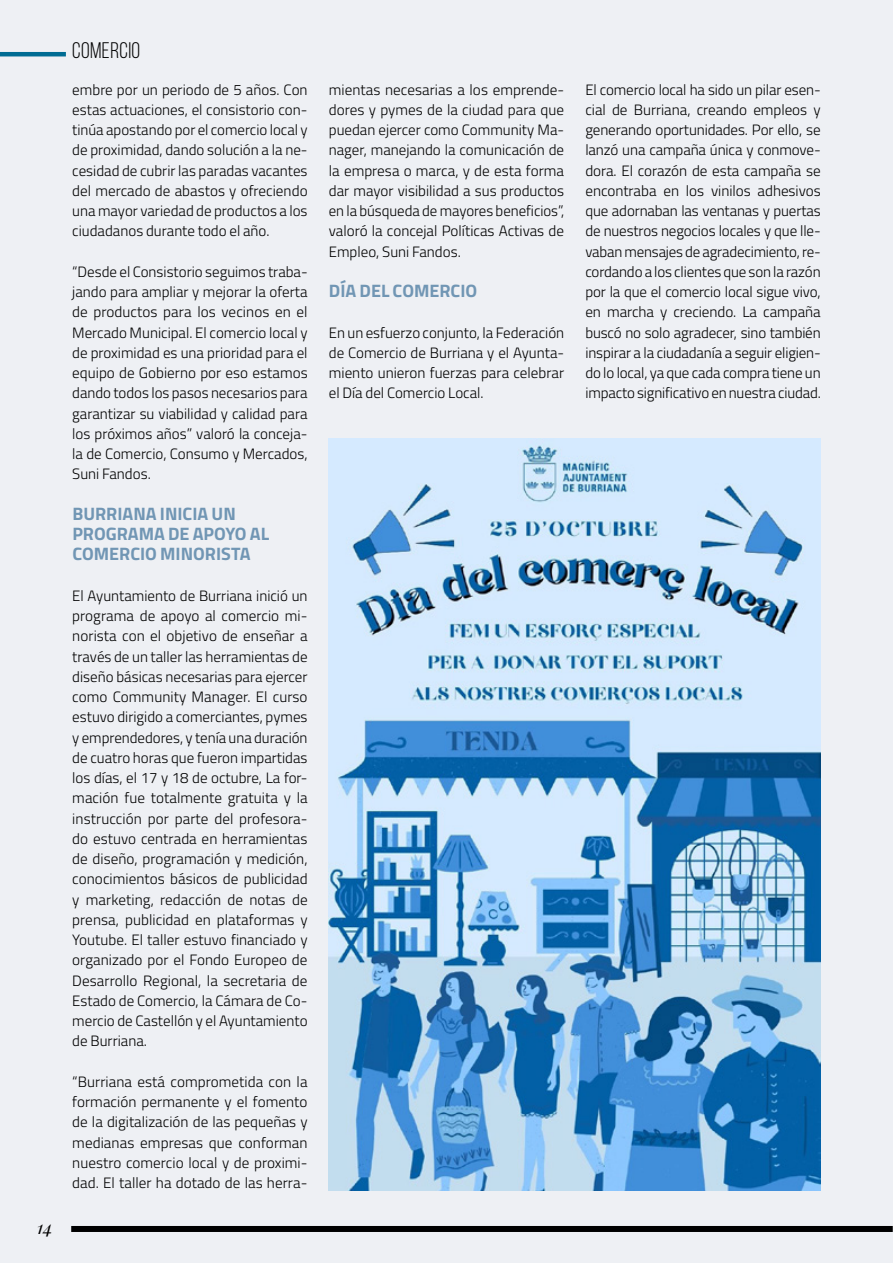
<style>
.page{position:relative;width:893px;height:1263px;background:#eef0f4}
.page>*{position:absolute;margin:0;border:0;box-sizing:border-box;transform-origin:0 0}
.t1{font:22.5px "Bebas Neue";letter-spacing:.02em;color:#000}
.t2{font:700 18px/20.2px "Titillium";color:#7196b4}
.t3{font:italic 18px "Playfair Display";color:#000}
.t4{font:300 15px/20.2px "Titillium";color:#000;text-align:justify}
</style>
<div class="page">
<div style="left:71px;top:1226px;width:822px;height:6px;background:#000"></div>
<hr style="left:0;top:52px;width:66px;height:4px;background:#006c93">
<img style="left:329px;top:439px;width:492px;height:752px">
<p class="t3" style="left:37px;top:1215px;width:17px">14</p>
<h1 class="t1" style="left:72px;top:39px;width:69px">COMERCIO</h1>
<p class="t4" style="left:72px;top:78px;width:237px">embre por un periodo de 5 años. Con estas actuaciones, el consistorio con&shy;tinúa apostando por el comercio local y de proximidad, dando solución a la ne&shy;cesidad de cubrir las paradas vacantes del mercado de abastos y ofreciendo una mayor variedad de productos a los ciudadanos durante todo el año.</p>
<p class="t4" style="left:72px;top:261px;width:237px">“Desde el Consistorio seguimos traba&shy;jando para ampliar y mejorar la oferta de productos para los vecinos en el Mercado Municipal. El comercio local y de proximidad es una prioridad para el equipo de Gobierno por eso estamos dando todos los pasos necesarios para garantizar su viabilidad y calidad para los próximos años” valoró la conceja&shy;la de Comercio, Consumo y Mercados, Suni Fandos.</p>
<p class="t2" style="left:72px;top:502px;width:198px">BURRIANA INICIA UN<br>PROGRAMA DE APOYO AL<br>COMERCIO MINORISTA</p>
<p class="t4" style="left:72px;top:585px;width:237px">El Ayuntamiento de Burriana inició un programa de apoyo al comercio mi&shy;norista con el objetivo de enseñar a través de un taller las herramientas de diseño básicas necesarias para ejercer como Community Manager. El curso estuvo dirigido a comerciantes, pymes y emprendedores, y tenía una duración de cuatro horas que fueron impartidas los días, el 17 y 18 de octubre, La for&shy;mación fue totalmente gratuita y la instrucción por parte del profesora&shy;do estuvo centrada en herramientas de diseño, programación y medición, conocimientos básicos de publicidad y marketing, redacción de notas de prensa, publicidad en plataformas y Youtube. El taller estuvo financiado y organizado por el Fondo Europeo de Desarrollo Regional, la secretaria de Estado de Comercio, la Cámara de Co&shy;mercio de Castellón y el Ayuntamiento de Burriana.</p>
<p class="t4" style="left:72px;top:1071px;width:237px">“Burriana está comprometida con la formación permanente y el fomento de la digitalización de las pequeñas y medianas empresas que conforman nuestro comercio local y de proximi&shy;dad. El taller ha dotado de las herra-</p>
<p class="t4" style="left:329px;top:78px;width:237px">mientas necesarias a los emprende&shy;dores y pymes de la ciudad para que puedan ejercer como Community Ma&shy;nager, manejando la comunicación de la empresa o marca, y de esta forma dar mayor visibilidad a sus productos en la búsqueda de mayores beneficios”, valoró la concejal Políticas Activas de Empleo, Suni Fandos.</p>
<p class="t2" style="left:329px;top:280px;width:150px">DÍA DEL COMERCIO</p>
<p class="t4" style="left:329px;top:321px;width:237px">En un esfuerzo conjunto, la Federación de Comercio de Burriana y el Ayunta&shy;miento unieron fuerzas para celebrar el Día del Comercio Local.</p>
<p class="t4" style="left:585px;top:78px;width:237px">El comercio local ha sido un pilar esen&shy;cial de Burriana, creando empleos y generando oportunidades. Por ello, se lanzó una campaña única y conmove&shy;dora. El corazón de esta campaña se encontraba en los vinilos adhesivos que adornaban las ventanas y puertas de nuestros negocios locales y que lle&shy;vaban mensajes de agradecimiento, re&shy;cordando a los clientes que son la razón por la que el comercio local sigue vivo, en marcha y creciendo. La campaña buscó no solo agradecer, sino también inspirar a la ciudadanía a seguir eligien&shy;do lo local, ya que cada compra tiene un impacto significativo en nuestra ciudad.</p>
</div>
